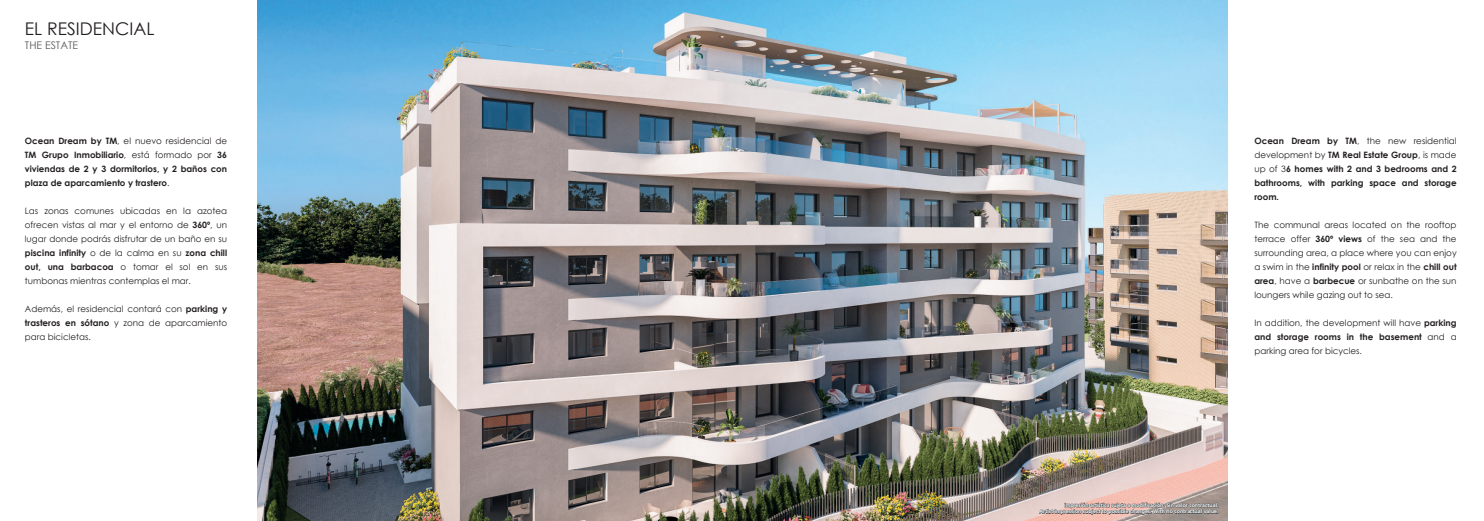
<style>
.page{position:relative;width:1484px;height:521px;background:#fff}
.page>*{position:absolute;margin:0;border:0;box-sizing:border-box;transform-origin:0 0}
.t1{font:17.5px "Century Gothic";color:#231f20}
.t2{font:10.5px "Century Gothic";color:#57585a}
.t3{font:8.75px/14px "Century Gothic";color:#231f20;text-align:justify}
.t4{font:700 8.75px/14px "Century Gothic";color:#231f20;text-align:justify}
.t5{font:700 5.25px/6.3px "Frutiger LT Std";color:#fff;text-align:right}
.s1{font-weight:400}
.s2{font-weight:700}
</style>
<div class="page">
<img style="left:257px;top:0;width:970px;height:521px">
<svg style="left:1038px;top:502px;width:180px;height:19px;background:#a6908b"></svg>
<h1 class="t1" style="left:25px;top:17px;width:131px">EL RESIDENCIAL</h1>
<p class="t2" style="left:25px;top:38px;width:55px">THE ESTATE</p>
<p class="t4" style="left:25px;top:134px;width:204px">Ocean Dream by TM<span class="s1">, el nuevo residencial de </span>TM Grupo Inmobiliario<span class="s1">, está formado por</span> 36 viviendas de 2 y 3 dormitorios, y 2 baños con plaza de aparcamiento y trastero<span class="s1">.</span></p>
<p class="t3" style="left:25px;top:204px;width:204px">Las zonas comunes ubicadas en la azotea ofrecen vistas al mar y el entorno de <span class="s2">360º</span>, un lugar donde podrás disfrutar de un baño en su <span class="s2">piscina infinity</span> o de la calma en su <span class="s2">zona chill out, una barbacoa</span> o tomar el sol en sus tumbonas mientras contemplas el mar.</p>
<p class="t3" style="left:25px;top:302px;width:204px">Además, el residencial contará con <span class="s2">parking y trasteros en sótano</span> y zona de aparcamiento para bicicletas.</p>
<p class="t4" style="left:1254px;top:134px;width:204px">Ocean Dream by TM<span class="s1">, the new residential development by</span> TM Real Estate Group<span class="s1">, is made up of 3</span>6 homes with 2 and 3 bedrooms and 2 bathrooms, with parking space and storage room.</p>
<p class="t3" style="left:1254px;top:218px;width:204px">The communal areas located on the rooftop terrace offer <span class="s2">360º views</span> of the sea and the surrounding area, a place where you can enjoy a swim in the <span class="s2">infinity pool</span> or relax in the <span class="s2">chill out area</span>, have a <span class="s2">barbecue</span> or sunbathe on the sun loungers while gazing out to sea.</p>
<p class="t3" style="left:1254px;top:316px;width:204px">In addition, the development will have <span class="s2">parking and storage rooms in the basement</span> and a parking area for bicycles.</p>
<p class="t5" style="left:1039px;top:502px;width:181px">Impresión artística sujeta a modificación. Sin valor contractual.<br>Artist impression subject to possible changes. With no contractual value.</p>
</div>
